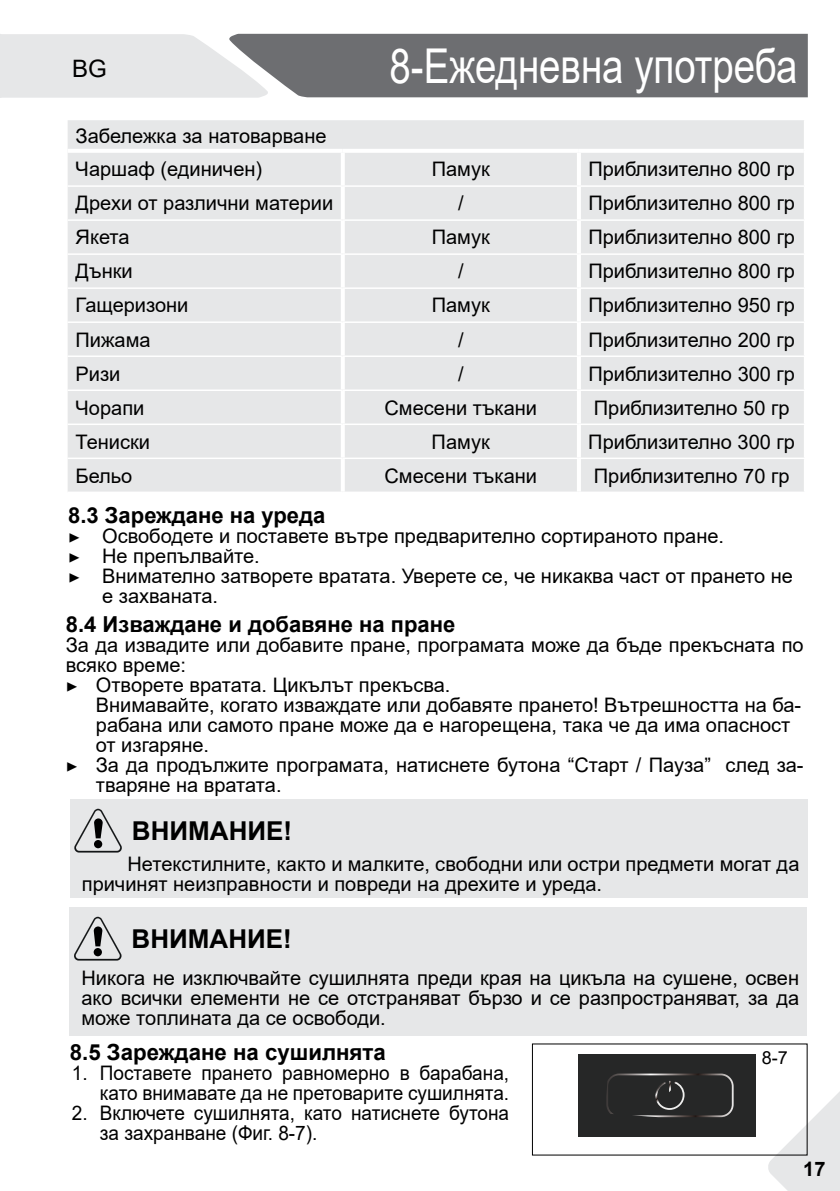
<style>
.page{position:relative;width:840px;height:1191px;background:#fff}
.page>*{position:absolute;margin:0;border:0;box-sizing:border-box;transform-origin:0 0}
.t1{font:48px "Arial";color:#fff;scale:.8 1}
.t2{font:700 26px "Arial";color:#000}
.t3{font:24px "Arial";color:#000}
.t4{font:700 22.2px "Arial";color:#000}
.t5{font:700 22px "Arial";color:#000}
.t6{font:20px/20px "Arial";color:#000}
.t7{font:20px/20px "Arial";color:#000;text-align:right;scale:.95 1}
.t8{font:700 20px "Arial";color:#000}
.t9{font:18px "Arial";color:#000}
.s1{font-family:"Minion Pro"}
</style>
<div class="page">
<svg style="left:766px;top:1045px;width:73px;height:146px"></svg>
<svg style="left:0;top:34px;width:807px;height:64px;background:#cecfd1"></svg>
<div style="left:304px;top:35px;width:493px;height:61px;background:#6d6e71"></div>
<div style="left:70px;top:799px;width:737px;height:99px;background:#e6e7e8"></div>
<svg style="left:74px;top:808px;width:48px;height:44px"></svg>
<div style="left:94px;top:840px;width:8px;height:8px;background:#000;border-radius:50%"></div>
<div style="left:69px;top:907px;width:737px;height:129px;background:#e6e7e8"></div>
<svg style="left:74px;top:916px;width:47px;height:44px"></svg>
<div style="left:94px;top:948px;width:8px;height:8px;background:#000;border-radius:50%"></div>
<div style="left:68px;top:120px;width:735px;height:371px;background:#e6e7e8"></div>
<svg style="left:340px;top:153px;width:4px;height:32px"></svg>
<svg style="left:340px;top:187px;width:4px;height:32px"></svg>
<svg style="left:340px;top:221px;width:4px;height:32px"></svg>
<svg style="left:340px;top:255px;width:4px;height:32px"></svg>
<svg style="left:340px;top:289px;width:4px;height:32px"></svg>
<svg style="left:340px;top:323px;width:4px;height:32px"></svg>
<svg style="left:340px;top:357px;width:4px;height:32px"></svg>
<svg style="left:340px;top:391px;width:4px;height:32px"></svg>
<svg style="left:340px;top:425px;width:4px;height:32px"></svg>
<svg style="left:340px;top:459px;width:4px;height:32px"></svg>
<svg style="left:576px;top:153px;width:4px;height:32px"></svg>
<svg style="left:576px;top:187px;width:4px;height:32px"></svg>
<svg style="left:576px;top:221px;width:4px;height:32px"></svg>
<svg style="left:576px;top:255px;width:4px;height:32px"></svg>
<svg style="left:576px;top:289px;width:4px;height:32px"></svg>
<svg style="left:576px;top:323px;width:4px;height:32px"></svg>
<svg style="left:576px;top:357px;width:4px;height:32px"></svg>
<svg style="left:576px;top:391px;width:4px;height:32px"></svg>
<svg style="left:576px;top:425px;width:4px;height:32px"></svg>
<svg style="left:576px;top:459px;width:4px;height:32px"></svg>
<hr style="left:68px;top:149px;width:274px;height:4px;background:#fff">
<hr style="left:342px;top:149px;width:236px;height:4px;background:#fff">
<hr style="left:578px;top:149px;width:225px;height:4px;background:#fff">
<hr style="left:68px;top:185px;width:274px;height:2px;background:#fff">
<hr style="left:342px;top:185px;width:236px;height:2px;background:#fff">
<hr style="left:578px;top:185px;width:226px;height:2px;background:#fff">
<hr style="left:68px;top:219px;width:274px;height:2px;background:#fff">
<hr style="left:342px;top:219px;width:236px;height:2px;background:#fff">
<hr style="left:578px;top:219px;width:226px;height:2px;background:#fff">
<hr style="left:68px;top:253px;width:274px;height:2px;background:#fff">
<hr style="left:342px;top:253px;width:236px;height:2px;background:#fff">
<hr style="left:578px;top:253px;width:226px;height:2px;background:#fff">
<hr style="left:68px;top:287px;width:274px;height:2px;background:#fff">
<hr style="left:342px;top:287px;width:236px;height:2px;background:#fff">
<hr style="left:578px;top:287px;width:226px;height:2px;background:#fff">
<hr style="left:68px;top:321px;width:274px;height:2px;background:#fff">
<hr style="left:342px;top:321px;width:236px;height:2px;background:#fff">
<hr style="left:578px;top:321px;width:226px;height:2px;background:#fff">
<hr style="left:68px;top:355px;width:274px;height:2px;background:#fff">
<hr style="left:342px;top:355px;width:236px;height:2px;background:#fff">
<hr style="left:578px;top:355px;width:226px;height:2px;background:#fff">
<hr style="left:68px;top:389px;width:274px;height:2px;background:#fff">
<hr style="left:342px;top:389px;width:236px;height:2px;background:#fff">
<hr style="left:578px;top:389px;width:226px;height:2px;background:#fff">
<hr style="left:68px;top:423px;width:274px;height:2px;background:#fff">
<hr style="left:342px;top:423px;width:236px;height:2px;background:#fff">
<hr style="left:578px;top:423px;width:226px;height:2px;background:#fff">
<hr style="left:68px;top:457px;width:274px;height:2px;background:#fff">
<hr style="left:342px;top:457px;width:236px;height:2px;background:#fff">
<hr style="left:578px;top:457px;width:226px;height:2px;background:#fff">
<div style="left:578px;top:1054px;width:176px;height:82px;background:#262727"></div>
<p class="t3" style="left:72px;top:52px;width:36px">BG</p>
<p class="t6" style="left:76px;top:119px;width:252px;line-height:33.6px">Забележка за натоварване<br>Чаршаф (единичен)</p>
<h1 class="t1" style="left:389px;top:33px;width:511px">8-Ежедневна употреба</h1>
<p class="t6" style="left:431px;top:159px;width:60px">Памук</p>
<p class="t6" style="left:588px;top:159px;width:208px">Приблизително 800 гр</p>
<p class="t6" style="left:76px;top:193px;width:259px">Дрехи от различни материи</p>
<p class="t6" style="left:458px;top:193px;width:7px">/</p>
<p class="t6" style="left:588px;top:193px;width:208px">Приблизително 800 гр</p>
<p class="t6" style="left:76px;top:227px;width:55px">Якета</p>
<p class="t6" style="left:431px;top:227px;width:60px">Памук</p>
<p class="t6" style="left:588px;top:227px;width:208px">Приблизително 800 гр</p>
<p class="t6" style="left:76px;top:261px;width:59px">Дънки</p>
<p class="t6" style="left:458px;top:261px;width:7px">/</p>
<p class="t6" style="left:588px;top:261px;width:208px">Приблизително 800 гр</p>
<p class="t6" style="left:76px;top:295px;width:114px">Гащеризони</p>
<p class="t6" style="left:431px;top:295px;width:60px">Памук</p>
<p class="t6" style="left:588px;top:295px;width:208px">Приблизително 950 гр</p>
<p class="t6" style="left:76px;top:329px;width:76px">Пижама</p>
<p class="t6" style="left:458px;top:329px;width:7px">/</p>
<p class="t6" style="left:588px;top:329px;width:208px">Приблизително 200 гр</p>
<p class="t6" style="left:76px;top:363px;width:46px">Ризи</p>
<p class="t6" style="left:458px;top:363px;width:7px">/</p>
<p class="t6" style="left:588px;top:363px;width:208px">Приблизително 300 гр</p>
<p class="t6" style="left:76px;top:397px;width:70px">Чорапи</p>
<p class="t6" style="left:384px;top:397px;width:154px">Смесени тъкани</p>
<p class="t6" style="left:593px;top:397px;width:197px">Приблизително 50 гр</p>
<p class="t6" style="left:76px;top:431px;width:76px">Тениски</p>
<p class="t6" style="left:431px;top:431px;width:60px">Памук</p>
<p class="t6" style="left:588px;top:431px;width:208px">Приблизително 300 гр</p>
<p class="t6" style="left:75px;top:465px;width:58px">Бельо</p>
<p class="t6" style="left:384px;top:465px;width:154px">Смесени тъкани</p>
<p class="t6" style="left:593px;top:465px;width:197px">Приблизително 70 гр</p>
<p class="t5" style="left:68px;top:500px;width:258px">8.3 Зареждане на уреда</p>
<p class="t6" style="left:68px;top:526px;width:657px"><span class="s1">▶</span> Освободете и поставете вътре предварително сортираното пране.</p>
<p class="t6" style="left:68px;top:546px;width:193px"><span class="s1">▶</span> Не препълвайте.</p>
<p class="t6" style="left:68px;top:566px;width:726px"><span class="s1">▶</span> Внимателно затворете вратата. Уверете се, че никаква част от прането не</p>
<p class="t6" style="left:102px;top:586px;width:117px">е захваната.</p>
<p class="t5" style="left:66px;top:608px;width:391px">8.4 Изваждане и добавяне на пране</p>
<p class="t6" style="left:66px;top:634px;width:739px">За да извадите или добавите пране, програмата може да бъде прекъсната по всяко време:<br><span class="s1">▶</span> Отворете вратата. Цикълът прекъсва.</p>
<p class="t6" style="left:96px;top:694px;width:706px">Внимавайте, когато изваждате или добавяте прането! Вътрешността на ба-</p>
<p class="t6" style="left:96px;top:714px;width:695px">рабана или самото пране може да е нагорещена, така че да има опасност</p>
<p class="t6" style="left:96px;top:734px;width:115px">от изгаряне.</p>
<p class="t6" style="left:66px;top:754px;width:738px"><span class="s1">▶</span> За да продължите програмата, натиснете бутона “Старт / Пауза” след за-</p>
<p class="t6" style="left:96px;top:774px;width:187px">тваряне на вратата.</p>
<h2 class="t2" style="left:132px;top:812px;width:162px">ВНИМАНИЕ!</h2>
<p class="t6" style="left:82px;top:854px;width:718px;text-indent:46px">Нетекстилните, както и малките, свободни или остри предмети могат да причинят неизправности и повреди на дрехите и уреда.</p>
<h2 class="t2" style="left:131px;top:920px;width:162px">ВНИМАНИЕ!</h2>
<p class="t6" style="left:81px;top:967px;width:718px;text-align:justify">Никога не изключвайте сушилнята преди края на цикъла на сушене, освен ако всички елементи не се отстраняват бързо и се разпространяват, за да може топлината да се освободи.</p>
<p class="t4" style="left:70px;top:1036px;width:317px">8.5 Зареждане на сушилнята</p>
<p class="t7" style="left:72px;top:1062px;width:461px">1. Поставете прането равномерно в барабана, като внимавате да не претоварите сушилнята.</p>
<p class="t7" style="left:100px;top:1102px;width:432px;text-align:left;text-indent:-28px">2. Включете сушилнята, като натиснете бутона за захранване (Фиг. 8-7).</p>
<p class="t9" style="left:761px;top:1045px;width:28px">8-7</p>
<p class="t8" style="left:802px;top:1154px;width:24px">17</p>
</div>
